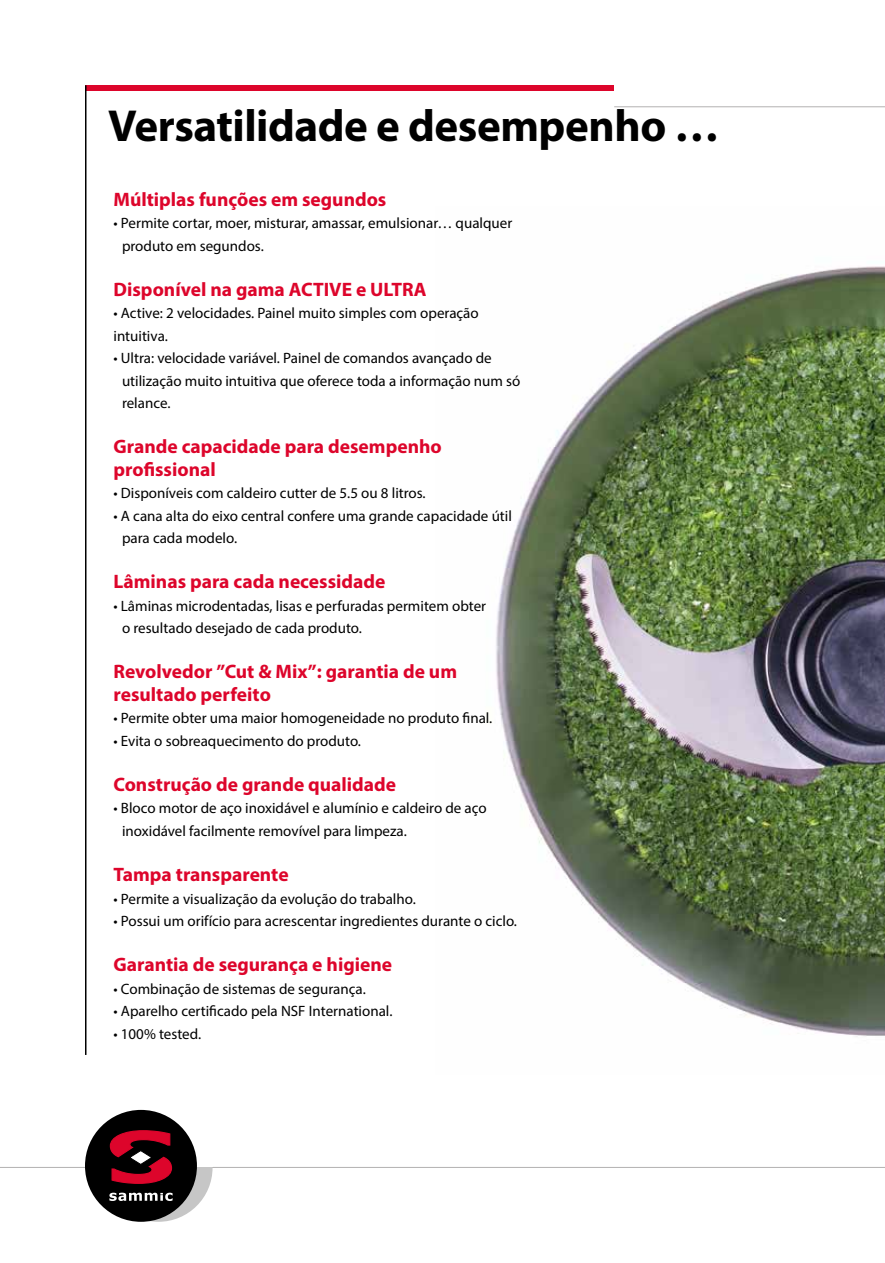
<style>
.page{position:relative;width:885px;height:1263px;background:#fff}
.page>*{position:absolute;margin:0;border:0;box-sizing:border-box;transform-origin:0 0}
.t1{font:700 45px "Myriad Pro";letter-spacing:-.01em;color:#000}
.t2{font:700 19.5px/22.5px "Myriad Pro";color:#dd052b}
.t3{font:15px/22.5px "Myriad Pro";color:#000}
</style>
<div class="page">
<img style="left:496px;top:266px;width:388px;height:771px">
<hr style="left:0;top:1167px;width:884px;height:1px;background:#b3b2b2">
<hr style="left:614px;top:106px;width:270px;height:1px;background:#b3b2b2">
<div style="left:104px;top:1113px;width:108px;height:109px;background:#c6c6c6;border-radius:50%"></div>
<div style="left:100px;top:1112px;width:112px;height:55px;background:#fff"></div>
<div style="left:85px;top:1110px;width:112px;height:112px;background:#000;border-radius:50%"></div>
<svg style="left:109px;top:1130px;width:64px;height:54px"></svg>
<svg style="left:109px;top:1193px;width:63px;height:8px"></svg>
<div style="left:86px;top:85px;width:528px;height:5px;background:#dd052b"></div>
<hr style="left:85px;top:85px;width:1px;height:970px;background:#000">
<h1 class="t1" style="left:108px;top:97px;width:613px">Versatilidade e desempenho …</h1>
<h2 class="t2" style="left:113px;top:187px;width:274px">Múltiplas funções em segundos</h2>
<p class="t3" style="left:122px;top:212px;width:392px;text-indent:-9px">• Permite cortar, moer, misturar, amassar, emulsionar… qualquer produto em segundos.</p>
<h2 class="t2" style="left:113px;top:277px;width:315px">Disponível na gama ACTIVE e ULTRA</h2>
<p class="t3" style="left:113px;top:302px;width:367px">• Active: 2 velocidades. Painel muito simples com operação intuitiva.</p>
<p class="t3" style="left:122px;top:347px;width:400px;text-indent:-9px">• Ultra: velocidade variável. Painel de comandos avançado de utilização muito intuitiva que oferece toda a informação num só relance.</p>
<h2 class="t2" style="left:113px;top:435px;width:330px">Grande capacidade para desempenho profissional</h2>
<p class="t3" style="left:113px;top:482px;width:314px">• Disponíveis com caldeiro cutter de 5.5 ou 8 litros.</p>
<p class="t3" style="left:122px;top:504px;width:391px;text-indent:-9px">• A cana alta do eixo central confere uma grande capacidade útil para cada modelo.</p>
<h2 class="t2" style="left:113px;top:570px;width:273px">Lâminas para cada necessidade</h2>
<p class="t3" style="left:122px;top:594px;width:365px;text-indent:-9px">• Lâminas microdentadas, lisas e perfuradas permitem obter o resultado desejado de cada produto.</p>
<h2 class="t2" style="left:113px;top:660px;width:345px">Revolvedor ”Cut &amp; Mix”: garantia de um resultado perfeito</h2>
<p class="t3" style="left:113px;top:707px;width:380px">• Permite obter uma maior homogeneidade no produto final.</p>
<p class="t3" style="left:113px;top:729px;width:249px">• Evita o sobreaquecimento do produto.</p>
<h2 class="t2" style="left:113px;top:772px;width:284px">Construção de grande qualidade</h2>
<p class="t3" style="left:122px;top:797px;width:366px;text-indent:-9px">• Bloco motor de aço inoxidável e alumínio e caldeiro de aço inoxidável facilmente removível para limpeza.</p>
<h2 class="t2" style="left:113px;top:862px;width:177px">Tampa transparente</h2>
<p class="t3" style="left:113px;top:887px;width:304px">• Permite a visualização da evolução do trabalho.</p>
<p class="t3" style="left:113px;top:909px;width:405px">• Possui um orifício para acrescentar ingredientes durante o ciclo.</p>
<h2 class="t2" style="left:113px;top:952px;width:280px">Garantia de segurança e higiene</h2>
<p class="t3" style="left:113px;top:977px;width:254px">• Combinação de sistemas de segurança.</p>
<p class="t3" style="left:113px;top:999px;width:280px">• Aparelho certificado pela NSF International.</p>
<p class="t3" style="left:113px;top:1022px;width:89px">• 100% tested.</p>
</div>
